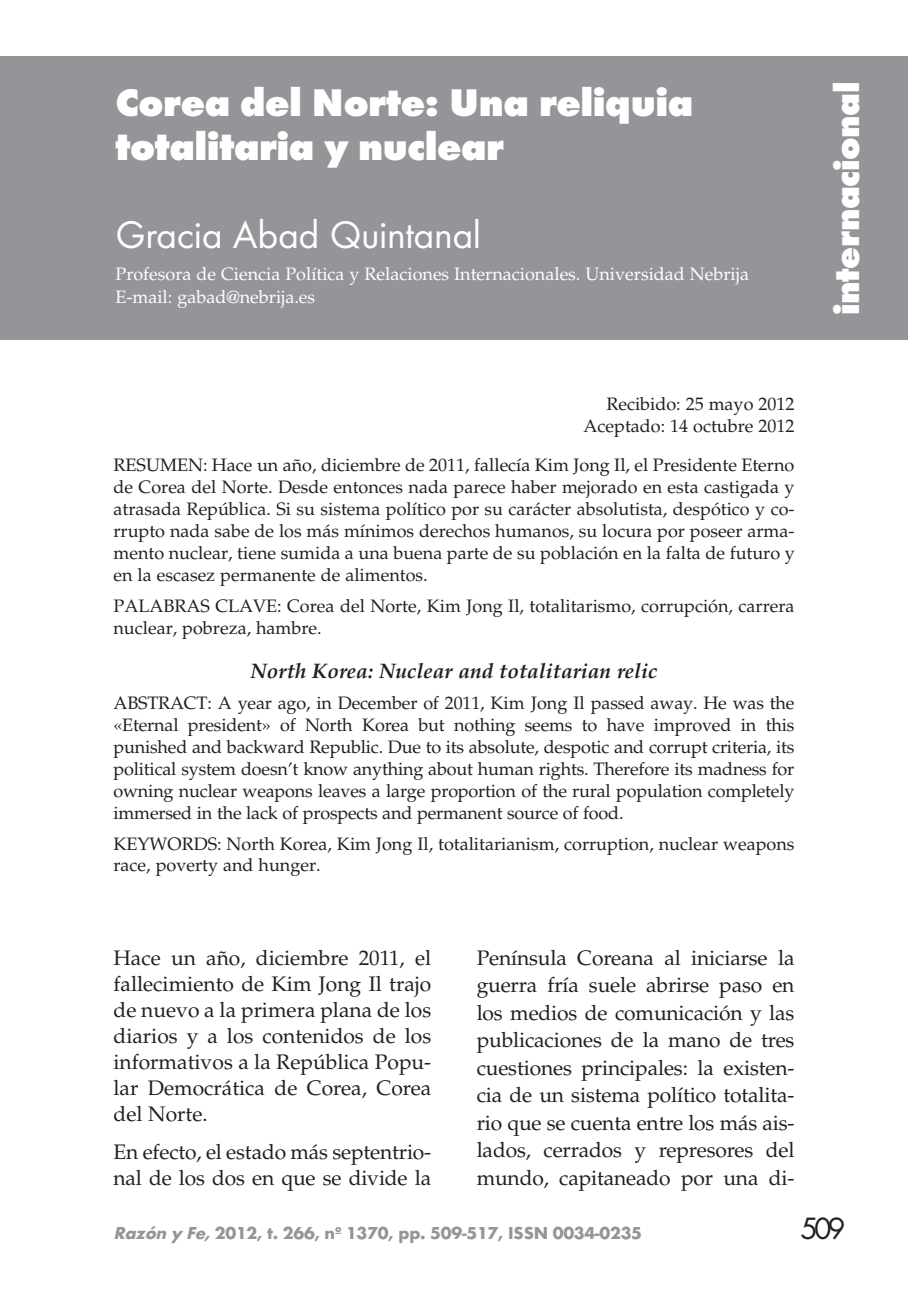
<style>
.page{position:relative;width:908px;height:1304px;background:#fff}
.page>*{position:absolute;margin:0;border:0;box-sizing:border-box;transform-origin:0 0}
.t1{font:800 40px/44px "Futura T";letter-spacing:-.015em;color:#fff}
.t2{font:40px "Futura T";letter-spacing:-.01em;color:#fff}
.t3{font:800 36px "Futura T";letter-spacing:-.015em;color:#fff}
.t4{font:32px "Futura T";color:#231f20}
.t5{font:21px/27.4px "Palatino";letter-spacing:-.01em;color:#231f20;text-align:justify}
.t6{font:italic 700 21px "Palatino";color:#231f20}
.t7{font:18px/22px "Palatino";color:#231f20;text-align:justify}
.t8{font:18px/23px "Palatino";color:#fff}
.t9{font:700 18px "Futura T";letter-spacing:-.01em;color:#939598}
.s1{font-style:italic}
</style>
<div class="page">
<div style="left:0;top:57px;width:907px;height:283px;background:#939598"></div>
<h1 class="t1" style="left:115px;top:84px;width:579px">Corea del Norte: Una reliquia totalitaria y nuclear</h1>
<h1 class="t2" style="left:115px;top:219px;width:367px">Gracia Abad Quintanal</h1>
<p class="t8" style="left:115px;top:264px;width:634px">Profesora de Ciencia Política y Relaciones Internacionales. Universidad Nebrija<br>E-mail: gabad@nebrija.es</p>
<p class="t7" style="left:583px;top:395px;width:212px;text-align:right">Recibido: 25 mayo 2012<br>Aceptado: 14 octubre 2012</p>
<p class="t7" style="left:113px;top:456px;width:682px">RESUMEN: Hace un año, diciembre de 2011, fallecía Kim Jong Il, el Presidente Eterno de Corea del Norte. Desde entonces nada parece haber mejorado en esta castigada y atrasada República. Si su sistema político por su carácter absolutista, despótico y co&shy;rrupto nada sabe de los más mínimos derechos humanos, su locura por poseer arma&shy;mento nuclear, tiene sumida a una buena parte de su población en la falta de futuro y en la escasez permanente de alimentos.</p>
<p class="t7" style="left:113px;top:597px;width:682px">PALABRAS CLAVE: Corea del Norte, Kim Jong Il, totalitarismo, corrupción, carrera nuclear, pobreza, hambre.</p>
<p class="t6" style="left:250px;top:663px;width:408px">North Korea: Nuclear and totalitarian relic</p>
<p class="t7" style="left:113px;top:694px;width:682px">ABSTRACT: A year ago, in December of 2011, Kim Jong Il passed away. He was the «Eternal president» of North Korea but nothing seems to have improved in this punished and backward Republic. Due to its absolute, despotic and corrupt criteria, its political system doesn’t know anything about human rights. Therefore its madness for owning nuclear weapons leaves a large proportion of the rural population completely immersed in the lack of prospects and permanent source of food.</p>
<p class="t7" style="left:113px;top:834px;width:682px">KEYWORDS: North Korea, Kim Jong Il, totalitarianism, corruption, nuclear weapons race, poverty and hunger.</p>
<p class="t5" style="left:113px;top:947px;width:319px;line-height:26px">Hace un año, diciembre 2011, el fallecimiento de Kim Jong Il trajo de nuevo a la primera plana de los diarios y a los contenidos de los informativos a la República Popu&shy;lar Democrática de Corea, Corea del Norte.</p>
<p class="t5" style="left:113px;top:1141px;width:319px;line-height:26px">En efecto, el estado más septentrio&shy;nal de los dos en que se divide la</p>
<p class="t5" style="left:476px;top:946px;width:319px">Península Coreana al iniciarse la guerra fría suele abrirse paso en los medios de comunicación y las publicaciones de la mano de tres cuestiones principales: la existen&shy;cia de un sistema político totalita&shy;rio que se cuenta entre los más ais&shy;lados, cerrados y represores del mundo, capitaneado por una di-</p>
<h2 class="t3" style="left:832px;top:315px;width:235px;rotate:-90deg">internacional</h2>
<p class="t9" style="left:113px;top:1226px;width:530px"><span class="s1">Razón y Fe,</span>2012, t. 266, nº 1370, pp. 509-517, ISSN 0034-0235</p>
<h3 class="t4" style="left:799px;top:1216px;width:47px">509</h3>
</div>
